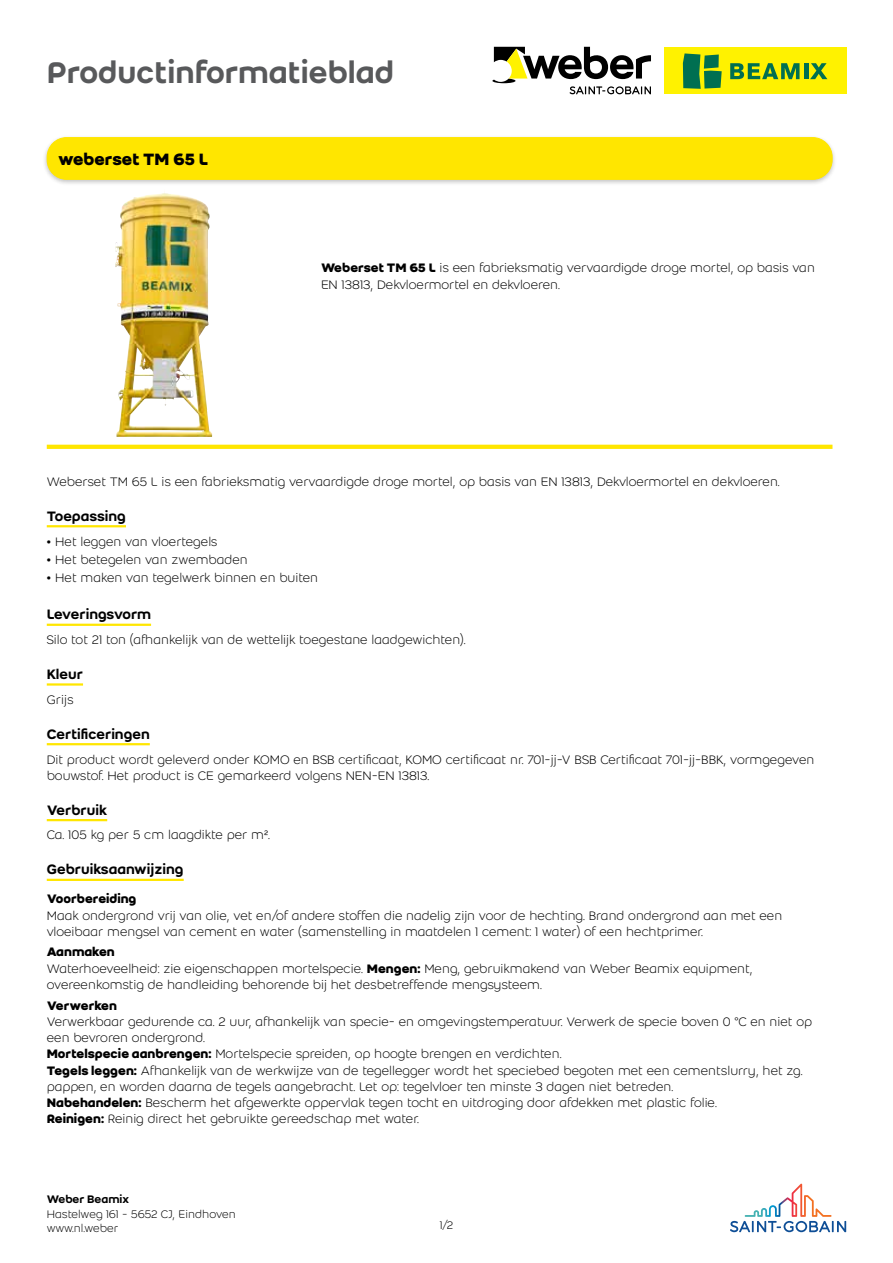
<style>
.page{position:relative;width:893px;height:1263px;background:#fff}
.page>*{position:absolute;margin:0;border:0;box-sizing:border-box;transform-origin:0 0}
.t1{font:500 33px "Weber";color:#58595b}
.t2{font:700 18px "Weber";color:#000}
.t3{font:500 15px "Weber";color:#000}
.t4{font:500 15px "Weber";letter-spacing:-.02em;color:#000}
.t5{font:300 13.5px/16.2px "Weber";color:#000}
.t6{font:700 13.5px "Weber";color:#000}
.t7{font:300 12px/14.4px "Weber";color:#000}
.t8{font:500 12px "Weber";color:#000}
.s1{font-weight:700}
.s2{font-weight:500}
</style>
<div class="page">
<svg style="left:730px;top:1184px;width:116px;height:48px"></svg>
<div style="left:664px;top:47px;width:182px;height:47px;background:#fff200"></div>
<svg style="left:683px;top:53px;width:39px;height:36px"></svg>
<hr style="left:804px;top:63px;width:4px;height:16px;background:#006f51">
<svg style="left:810px;top:63px;width:17px;height:16px"></svg>
<svg style="left:730px;top:63px;width:69px;height:16px"></svg>
<svg style="left:492px;top:47px;width:159px;height:47px"></svg>
<div style="left:42px;top:135px;width:795px;height:52px;background:#000;opacity:.24"></div>
<div style="left:47px;top:138px;width:785px;height:41px;background:#ffe600;border-radius:20px"></div>
<div style="left:47px;top:137px;width:785px;height:43px;border:1px solid #ffe600;border-radius:20px"></div>
<img style="left:115px;top:193px;width:49px;height:179px">
<svg style="left:47px;top:445px;width:785px;height:4px;background:#ffe604"></svg>
<hr style="left:47px;top:525px;width:79px;height:2px;background:#ffe600">
<hr style="left:47px;top:624px;width:104px;height:2px;background:#ffe600">
<hr style="left:47px;top:683px;width:36px;height:3px;background:#ffe600">
<hr style="left:47px;top:743px;width:103px;height:2px;background:#ffe600">
<hr style="left:47px;top:819px;width:60px;height:2px;background:#ffe600">
<hr style="left:47px;top:879px;width:137px;height:2px;background:#ffe600">
<h1 class="t1" style="left:47px;top:48px;width:349px">Productinformatieblad</h1>
<h2 class="t2" style="left:58px;top:146px;width:152px">weberset TM 65 L</h2>
<p class="t5" style="left:321px;top:260px;width:495px"><span class="s1">Weberset TM 65 L</span> is een fabrieksmatig vervaardigde droge mortel, op basis van<br>EN 13813, Dekvloermortel en dekvloeren.</p>
<p class="t5" style="left:47px;top:473px;width:735px">Weberset TM 65 L is een fabrieksmatig vervaardigde droge mortel, op basis van EN 13813, Dekvloermortel en dekvloeren.</p>
<p class="t3" style="left:47px;top:505px;width:81px">Toepassing</p>
<p class="t5" style="left:47px;top:533px;width:172px"><span class="s2">•</span> Het leggen van vloertegels</p>
<p class="t5" style="left:47px;top:551px;width:203px"><span class="s2">•</span> Het betegelen van zwembaden</p>
<p class="t5" style="left:47px;top:569px;width:273px"><span class="s2">•</span> Het maken van tegelwerk binnen en buiten</p>
<p class="t4" style="left:47px;top:603px;width:106px">Leveringsvorm</p>
<p class="t5" style="left:47px;top:631px;width:420px">Silo tot 21 ton (afhankelijk van de wettelijk toegestane laadgewichten).</p>
<p class="t3" style="left:47px;top:663px;width:38px">Kleur</p>
<p class="t5" style="left:47px;top:691px;width:28px">Grijs</p>
<p class="t3" style="left:47px;top:723px;width:105px">Certificeringen</p>
<p class="t5" style="left:47px;top:751px;width:769px">Dit product wordt geleverd onder KOMO en BSB certificaat, KOMO certificaat nr. 701-jj-V BSB Certificaat 701-jj-BBK, vormgegeven bouwstof. Het product is CE gemarkeerd volgens NEN-EN 13813.</p>
<p class="t3" style="left:47px;top:799px;width:62px">Verbruik</p>
<p class="t5" style="left:47px;top:827px;width:225px">Ca. 105 kg per 5 cm laagdikte per m².</p>
<p class="t3" style="left:47px;top:858px;width:138px">Gebruiksaanwijzing</p>
<p class="t6" style="left:47px;top:889px;width:91px">Voorbereiding</p>
<p class="t5" style="left:47px;top:907px;width:737px">Maak ondergrond vrij van olie, vet en/of andere stoffen die nadelig zijn voor de hechting. Brand ondergrond aan met een vloeibaar mengsel van cement en water (samenstelling in maatdelen 1 cement: 1 water) of een hechtprimer.</p>
<p class="t5" style="left:47px;top:943px;width:707px"><span class="s1">Aanmaken<br></span>Waterhoeveelheid: zie eigenschappen mortelspecie. <span class="s1">Mengen:</span> Meng, gebruikmakend van Weber Beamix equipment, overeenkomstig de handleiding behorende bij het desbetreffende mengsysteem.</p>
<p class="t6" style="left:47px;top:995px;width:72px">Verwerken</p>
<p class="t5" style="left:47px;top:1013px;width:767px">Verwerkbaar gedurende ca. 2 uur, afhankelijk van specie- en omgevingstemperatuur. Verwerk de specie boven 0 °C en niet op een bevroren ondergrond.<br><span class="s1">Mortelspecie aanbrengen:</span> Mortelspecie spreiden, op hoogte brengen en verdichten.<br><span class="s1">Tegels leggen:</span> Afhankelijk van de werkwijze van de tegellegger wordt het speciebed begoten met een cementslurry, het zg. pappen, en worden daarna de tegels aangebracht. Let op: tegelvloer ten minste 3 dagen niet betreden.<br><span class="s1">Nabehandelen:</span> Bescherm het afgewerkte oppervlak tegen tocht en uitdroging door afdekken met plastic folie.<br><span class="s1">Reinigen:</span> Reinig direct het gebruikte gereedschap met water.</p>
<p class="t8" style="left:47px;top:1191px;width:84px">Weber Beamix</p>
<p class="t7" style="left:47px;top:1206px;width:190px">Hastelweg 161 - 5652 CJ, Eindhoven www.nl.weber</p>
<p class="t7" style="left:440px;top:1218px;width:15px">1/2</p>
</div>
